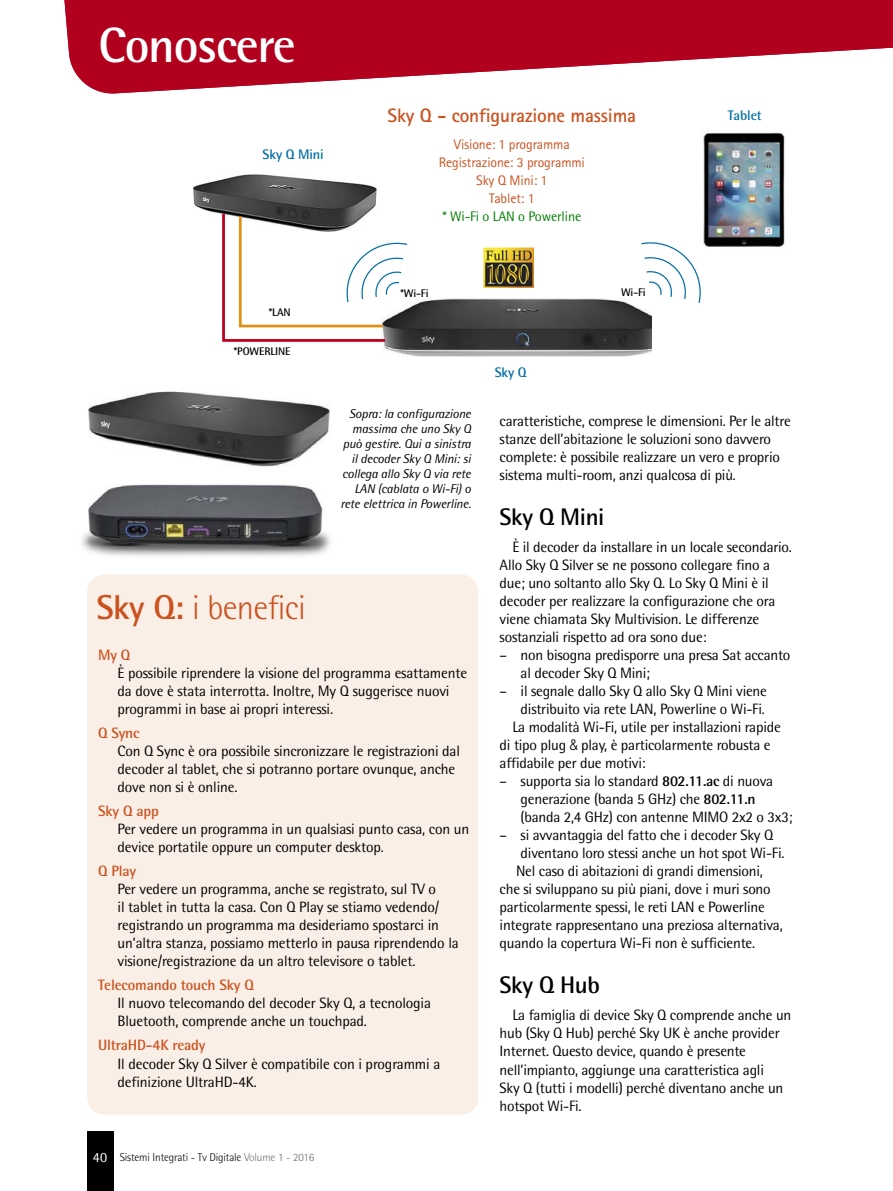
<style>
.page{position:relative;width:893px;height:1191px;background:#fff}
.page>*{position:absolute;margin:0;border:0;box-sizing:border-box;transform-origin:0 0}
.t1{font:700 49.5px "Rotis Semi Sans";letter-spacing:-.025em;color:#fff}
.q_titolo{font:300 34.5px "Rotis Semi Sans";letter-spacing:-.02em;color:#ca521f}
.q_titolino_singolo{font:700 24px "Rotis Semi Sans";letter-spacing:-.015em;color:#000}
.q_testo{font:700 19.35px "Rotis Sans Serif";letter-spacing:-.01em;color:#ca521f}
.q_testo_rientrato{font:15px/18px "Rotis Semi Sans";letter-spacing:-.01em;color:#000}
.q_testo-2{font:15px/18px "Rotis Semi Sans";letter-spacing:-.015em;color:#000}
.q_testo_rientrato-2{font:700 15px "Rotis Semi Sans";letter-spacing:-.01em;color:#ca521f}
.t2{font:14.1px "Rotis Semi Sans";color:#fff}
.q_testo-3{font:13.8px "Rotis Sans Serif";letter-spacing:-.01em;color:#ca521f}
.q_testo-4{font:13.8px "Rotis Semi Sans";letter-spacing:-.01em;color:#008000}
.q_testo-5{font:700 13.8px "Rotis Semi Sans";letter-spacing:-.01em;color:#006ea7}
.q_didascalia_nuova{font:italic 12.75px/15px "Rotis Semi Sans";letter-spacing:-.01em;color:#000;text-align:right}
.t3{font:300 11.25px "Rotis Semi Sans";letter-spacing:-.015em;color:#000}
.q_testo-6{font:700 11.1px "Rotis Semi Sans";letter-spacing:-.01em;color:#000}
.s1{font-family:"Helvetica Neue LT Std";font-weight:300;font-stretch:condensed}
.s2{font-weight:700}
.s3{color:#6f7072}
</style>
<div class="page">
<svg style="left:64px;top:0;width:829px;height:94px;fill:#b2001f"></svg>
<div style="left:87px;top:1131px;width:26px;height:60px;background:#000"></div>
<img style="left:82px;top:391px;width:249px;height:165px">
<div style="left:87px;top:574px;width:391px;height:540px;background:#faefe6;border-radius:18px"></div>
<img style="left:484px;top:247px;width:50px;height:41px">
<img style="left:193px;top:174px;width:184px;height:40px">
<img style="left:384px;top:299px;width:267px;height:57px">
<svg style="left:640px;top:242px;width:61px;height:62px"></svg>
<svg style="left:221px;top:211px;width:188px;height:132px"></svg>
<img style="left:700px;top:132px;width:85px;height:117px">
<h1 class="t1" style="left:98px;top:15px;width:199px">Conoscere</h1>
<p class="q_testo-5" style="left:263px;top:146px;width:63px">Sky Q Mini</p>
<p class="q_testo-6" style="left:269px;top:306px;width:23px">*LAN</p>
<p class="q_testo-6" style="left:234px;top:344px;width:58px">*POWERLINE</p>
<p class="q_testo" style="left:388px;top:103px;width:250px">Sky Q - configurazione massima</p>
<p class="q_testo-5" style="left:728px;top:107px;width:35px">Tablet</p>
<p class="q_testo-3" style="left:454px;top:136px;width:117px">Visione: 1 programma</p>
<p class="q_testo-3" style="left:439px;top:154px;width:148px">Registrazione: 3 programmi</p>
<p class="q_testo-3" style="left:476px;top:172px;width:73px">Sky Q Mini: 1</p>
<p class="q_testo-3" style="left:489px;top:190px;width:47px">Tablet: 1</p>
<p class="q_testo-4" style="left:442px;top:208px;width:140px">* Wi-Fi o LAN o Powerline</p>
<p class="q_testo-6" style="left:400px;top:286px;width:30px">*Wi-Fi</p>
<p class="q_testo-6" style="left:621px;top:285px;width:26px">Wi-Fi</p>
<p class="q_testo-5" style="left:495px;top:364px;width:33px">Sky Q</p>
<p class="q_didascalia_nuova" style="left:340px;top:406px;width:132px">Sopra: la configurazione massima che uno Sky Q può gestire. Qui a sinistra il decoder Sky Q Mini: si collega allo Sky Q via rete<br>LAN (cablata o Wi-Fi) o rete elettrica in Powerline.</p>
<p class="q_testo-2" style="left:500px;top:412px;width:293px">caratteristiche, comprese le dimensioni. Per le altre stanze dell’abitazione le soluzioni sono davvero complete: è possibile realizzare un vero e proprio sistema multi-room, anzi qualcosa di più.</p>
<p class="q_titolino_singolo" style="left:500px;top:502px;width:106px">Sky Q Mini</p>
<p class="q_testo-2" style="left:500px;top:538px;width:294px;text-indent:13px">È il decoder da installare in un locale secondario.<br>Allo Sky Q Silver se ne possono collegare fino a due; uno soltanto allo Sky Q. Lo Sky Q Mini è il decoder per realizzare la configurazione che ora viene chiamata Sky Multivision. Le differenze sostanziali rispetto ad ora sono due:</p>
<p class="q_testo_rientrato" style="left:521px;top:646px;width:271px;text-indent:-21px">– non bisogna predisporre una presa Sat accanto al decoder Sky Q Mini;</p>
<p class="q_testo_rientrato" style="left:500px;top:682px;width:269px;text-align:right">– il segnale dallo Sky Q allo Sky Q Mini viene distribuito via rete LAN, Powerline o Wi-Fi.</p>
<p class="q_testo-2" style="left:500px;top:718px;width:283px;text-indent:13px">La modalità Wi-Fi, utile per installazioni rapide di tipo plug <span class="s1">&amp;</span> play, è particolarmente robusta e affidabile per due motivi:</p>
<p class="q_testo_rientrato" style="left:521px;top:772px;width:273px;text-indent:-21px">– supporta sia lo standard <span class="s2">802.11.ac</span> di nuova generazione (banda 5 GHz) che <span class="s2">802.11.n </span>(banda 2,4 GHz) con antenne MIMO 2x2 o 3x3;</p>
<p class="q_testo_rientrato" style="left:521px;top:826px;width:265px;text-indent:-21px">– si avvantaggia del fatto che i decoder Sky Q diventano loro stessi anche un hot spot Wi-Fi.</p>
<p class="q_testo-2" style="left:500px;top:862px;width:285px;text-indent:16px">Nel caso di abitazioni di grandi dimensioni, che si sviluppano su più piani, dove i muri sono particolarmente spessi, le reti LAN e Powerline integrate rappresentano una preziosa alternativa, quando la copertura Wi-Fi non è sufficiente.</p>
<p class="q_titolino_singolo" style="left:500px;top:970px;width:102px">Sky Q Hub</p>
<p class="q_testo-2" style="left:500px;top:1006px;width:293px;text-indent:13px">La famiglia di device Sky Q comprende anche un hub (Sky Q Hub) perché Sky UK è anche provider Internet. Questo device, quando è presente nell’impianto, aggiunge una caratteristica agli<br>Sky Q (tutti i modelli) perché diventano anche un hotspot Wi-Fi.</p>
<p class="q_titolo" style="left:97px;top:587px;width:211px"><span class="s2">Sky Q:</span> i benefici</p>
<p class="q_testo_rientrato-2" style="left:98px;top:646px;width:34px">My Q</p>
<p class="q_testo_rientrato" style="left:118px;top:664px;width:351px">È possibile riprendere la visione del programma esattamente da dove è stata interrotta. Inoltre, My Q suggerisce nuovi programmi in base ai propri interessi.</p>
<p class="q_testo_rientrato-2" style="left:98px;top:724px;width:43px">Q Sync</p>
<p class="q_testo_rientrato" style="left:118px;top:742px;width:344px">Con Q Sync è ora possibile sincronizzare le registrazioni dal decoder al tablet, che si potranno portare ovunque, anche dove non si è online.</p>
<p class="q_testo_rientrato-2" style="left:98px;top:802px;width:62px">Sky Q app</p>
<p class="q_testo_rientrato" style="left:118px;top:820px;width:353px">Per vedere un programma in un qualsiasi punto casa, con un device portatile oppure un computer desktop.</p>
<p class="q_testo_rientrato-2" style="left:98px;top:862px;width:40px">Q Play</p>
<p class="q_testo_rientrato" style="left:118px;top:880px;width:343px">Per vedere un programma, anche se registrato, sul TV o<br>il tablet in tutta la casa. Con Q Play se stiamo vedendo/ registrando un programma ma desideriamo spostarci in un’altra stanza, possiamo metterlo in pausa riprendendo la visione/registrazione da un altro televisore o tablet.</p>
<p class="q_testo_rientrato-2" style="left:98px;top:976px;width:157px">Telecomando touch Sky Q</p>
<p class="q_testo_rientrato" style="left:118px;top:994px;width:315px">Il nuovo telecomando del decoder Sky Q, a tecnologia<br>Bluetooth, comprende anche un touchpad.</p>
<p class="q_testo_rientrato-2" style="left:98px;top:1036px;width:109px">UltraHD-4K ready</p>
<p class="q_testo_rientrato" style="left:118px;top:1054px;width:324px">Il decoder Sky Q Silver è compatibile con i programmi a definizione UltraHD-4K.</p>
<p class="t2" style="left:93px;top:1148px;width:16px">40</p>
<p class="t3" style="left:120px;top:1150px;width:196px">Sistemi Integrati - Tv Digitale <span class="s3">Volume 1 - 2016</span></p>
</div>
